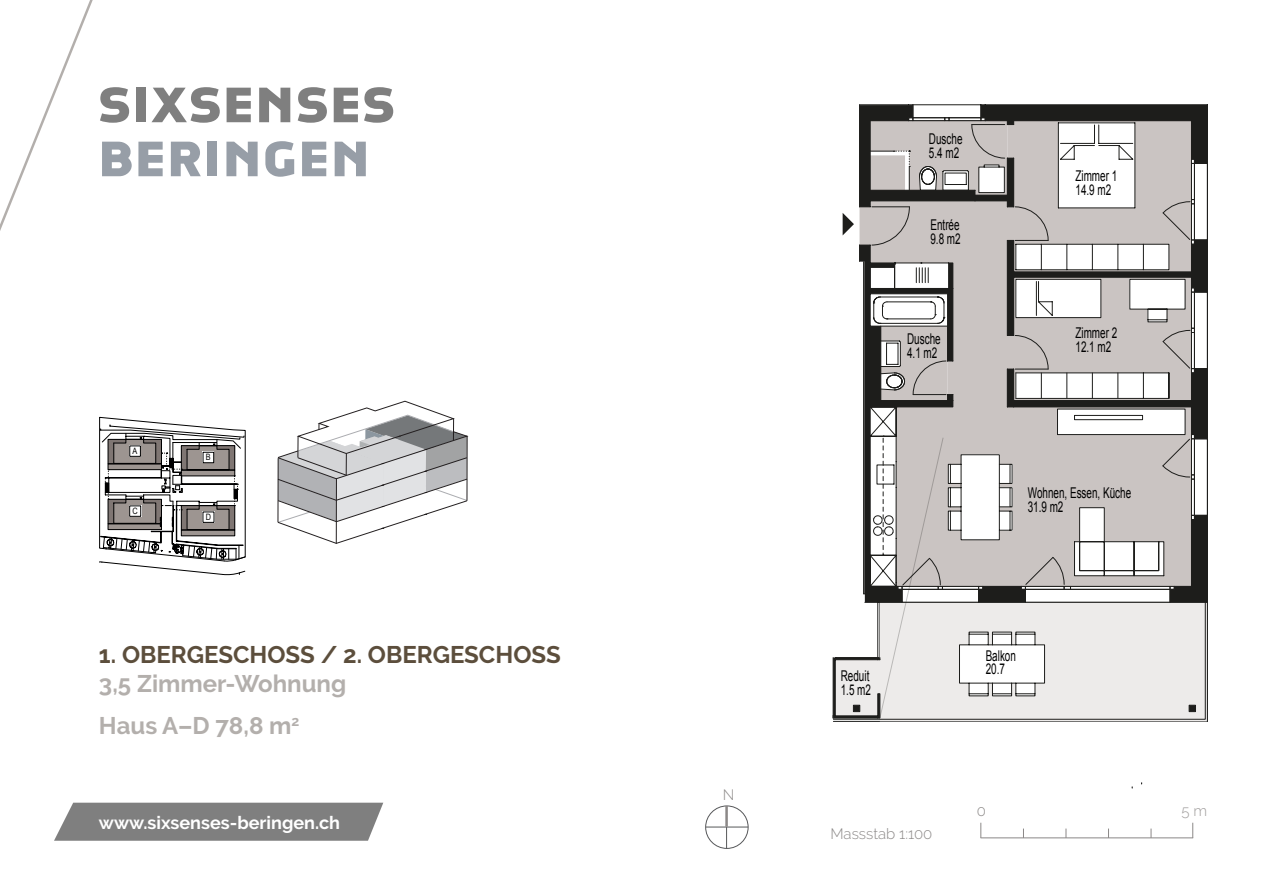
<style>
.page{position:relative;width:1263px;height:893px;background:#fff}
.page>*{position:absolute;margin:0;border:0;box-sizing:border-box;transform-origin:0 0}
.t1{font:700 24px/42px "Raleway";color:#b3afac}
.t2{font:700 24px "Raleway";color:#5c4e3c}
.t3{font:700 18px "Raleway";color:#fff}
.t4{font:300 15px "Raleway";color:#8b8887}
.t5{font:300 15px "Raleway";color:#9f9c9b}
.t6{font:14.85px/13.8px "Arial";color:#000;scale:.67 1}
.t7{font:8.7px "Arial";color:#000001;scale:.83 1}
</style>
<div class="page">
<svg style="left:99px;top:417px;width:146px;height:158px"></svg>
<svg style="left:129px;top:445px;width:12px;height:12px"></svg>
<div style="left:202px;top:452px;width:12px;height:11px;background:#fff"></div>
<div style="left:203px;top:452px;width:11px;height:11px;border:1px solid #000001"></div>
<svg style="left:129px;top:505px;width:12px;height:12px"></svg>
<svg style="left:202px;top:511px;width:12px;height:12px"></svg>
<hr style="left:980px;top:837px;width:213px;height:1px;background:#8b8887">
<svg style="left:980px;top:823px;width:1px;height:15px"></svg>
<svg style="left:1192px;top:823px;width:1px;height:15px"></svg>
<div style="left:705px;top:806px;width:43px;height:43px;border:1px solid #57585a;border-radius:50%"></div>
<hr style="left:706px;top:827px;width:42px;height:1px;background:#57585a">
<svg style="left:726px;top:827px;width:1px;height:22px"></svg>
<hr style="left:725px;top:806px;width:3px;height:21px;background:#8b8887">
<svg style="left:278px;top:401px;width:190px;height:143px"></svg>
<div style="left:136px;top:88px;width:10px;height:34px;background:#7f7f7f"></div>
<svg style="left:151px;top:87px;width:69px;height:36px"></svg>
<svg style="left:227px;top:88px;width:24px;height:34px"></svg>
<svg style="left:259px;top:88px;width:31px;height:34px"></svg>
<svg style="left:298px;top:87px;width:29px;height:36px"></svg>
<svg style="left:334px;top:88px;width:24px;height:34px"></svg>
<svg style="left:364px;top:87px;width:29px;height:36px"></svg>
<svg style="left:0;top:0;width:132px;height:231px"></svg>
<svg style="left:138px;top:142px;width:25px;height:34px"></svg>
<svg style="left:171px;top:142px;width:30px;height:34px"></svg>
<div style="left:207px;top:142px;width:10px;height:34px;background:#979ea7"></div>
<svg style="left:226px;top:142px;width:32px;height:34px"></svg>
<svg style="left:265px;top:141px;width:29px;height:36px"></svg>
<svg style="left:302px;top:142px;width:24px;height:34px"></svg>
<svg style="left:335px;top:142px;width:31px;height:34px"></svg>
<svg style="left:54px;top:803px;width:329px;height:38px;background:#868686"></svg>
<svg style="left:870px;top:105px;width:337px;height:497px"></svg>
<svg style="left:833px;top:602px;width:374px;height:119px;background:#e2e1e0"></svg>
<svg style="left:863px;top:118px;width:329px;height:477px"></svg>
<svg style="left:843px;top:213px;width:11px;height:22px"></svg>
<p class="t7" style="left:133px;top:446px;width:7px">A</p>
<p class="t7" style="left:133px;top:506px;width:8px">C</p>
<p class="t7" style="left:206px;top:453px;width:7px">B</p>
<p class="t7" style="left:206px;top:512px;width:8px">D</p>
<h1 class="t2" style="left:99px;top:641px;width:463px">1. OBERGESCHOSS / 2. OBERGESCHOSS</h1>
<h1 class="t1" style="left:99px;top:662px;width:249px">3,5 Zimmer-Wohnung<br>Haus A–D 78,8 m<sup>2</sup></h1>
<p class="t3" style="left:99px;top:812px;width:243px">www.sixsenses-beringen.ch</p>
<p class="t4" style="left:723px;top:786px;width:13px">N</p>
<p class="t6" style="left:929px;top:132px;width:52px">Dusche<br>5.4 m2</p>
<p class="t6" style="left:930px;top:218px;width:47px">Entrée<br>9.8 m2</p>
<p class="t6" style="left:907px;top:332px;width:52px">Dusche<br>4.1 m2</p>
<p class="t6" style="left:1075px;top:169px;width:64px">Zimmer 1<br>14.9 m2</p>
<p class="t6" style="left:1075px;top:326px;width:64px">Zimmer 2<br>12.1 m2</p>
<p class="t6" style="left:1028px;top:486px;width:156px">Wohnen, Essen, Küche<br>31.9 m2</p>
<p class="t6" style="left:841px;top:669px;width:47px">Reduit<br>1.5 m2</p>
<p class="t4" style="left:830px;top:825px;width:103px">Massstab 1:100</p>
<p class="t6" style="left:986px;top:649px;width:47px">Balkon<br>20.7</p>
<p class="t4" style="left:977px;top:802px;width:11px">0</p>
<p class="t5" style="left:1181px;top:802px;width:27px">5 m</p>
</div>
